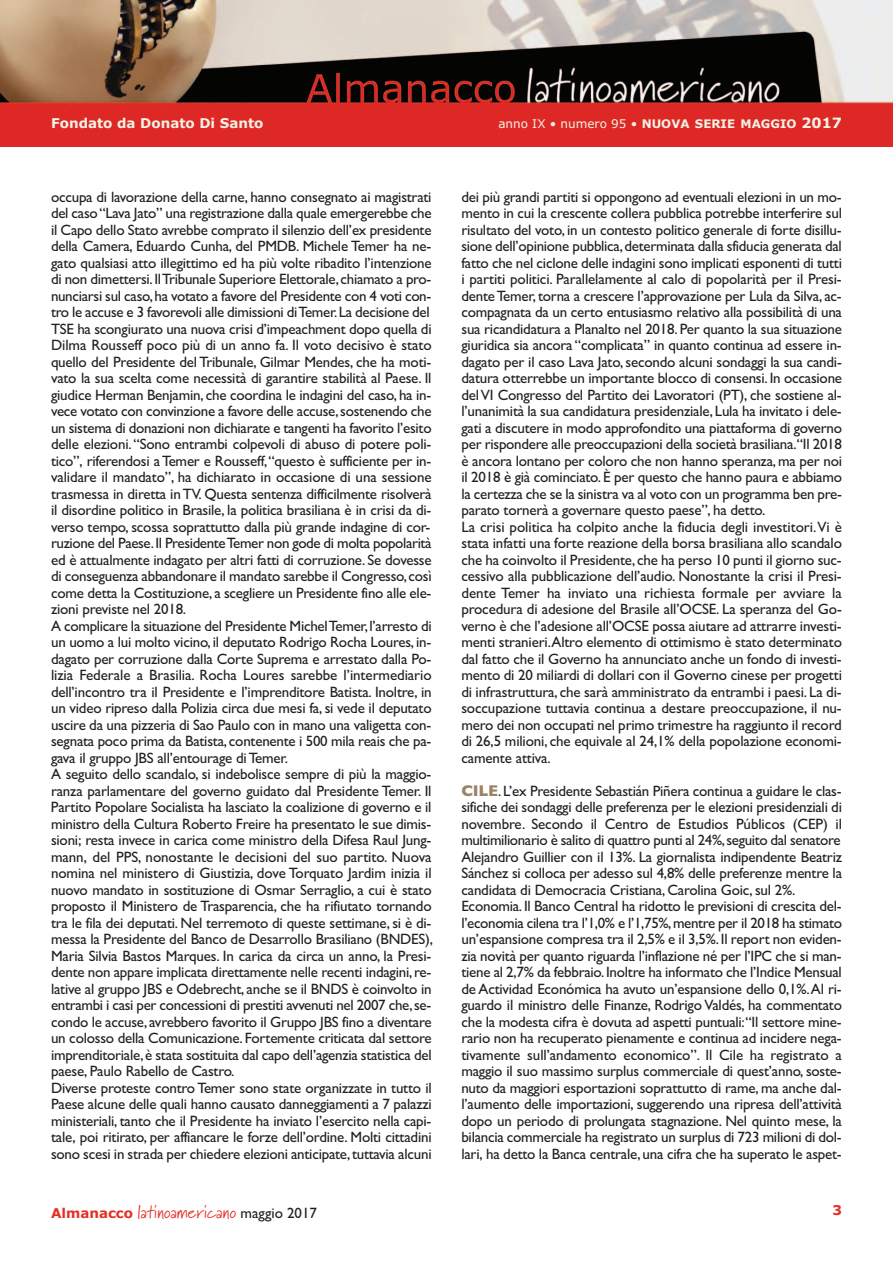
<style>
.page{position:relative;width:893px;height:1263px;background:#fff}
.page>*{position:absolute;margin:0;border:0;box-sizing:border-box;transform-origin:0 0}
.t1{font:18px "Marydale";letter-spacing:.01em;color:#e42f25}
.t2{font:15px/16.5px "Gill Sans";letter-spacing:-.015em;color:#231f20}
.t3{font:700 13.5px "Verdana";color:#f4f2e4}
.t4{font:700 13.5px "Verdana";color:#e42f25}
.t5{font:12px "Verdana";color:#f4f2e4}
.s1{font-weight:700;font-size:11.85px}
.s2{font-weight:700;font-size:14.25px}
.s3{font-weight:700;font-size:15.75px;color:#9c8366}
.s4{font-family:"Verdana";font-weight:700;font-size:13.5px}
.s5{font-family:"Gill Sans";font-size:15px;color:#231f20}
</style>
<div class="page">
<img style="left:0;top:0;width:893px;height:105px">
<div style="left:0;top:105px;width:893px;height:42px;background:#de2826"></div>
<p class="t3" style="left:51px;top:115px;width:214px">Fondato da Donato Di Santo</p>
<p class="t5" style="left:498px;top:117px;width:345px">anno IX • numero 95 • <span class="s1">NUOVA SERIE MAGGIO</span> <span class="s2">2017</span></p>
<p class="t2" style="left:51px;top:188px;width:384px">occupa di lavorazione della carne, hanno consegnato ai magistrati del caso“Lava Jato” una registrazione dalla quale emergerebbe che il Capo dello Stato avrebbe comprato il silenzio dell’ex presidente della Camera, Eduardo Cunha, del PMDB. Michele Temer ha ne&shy;gato qualsiasi atto illegittimo ed ha più volte ribadito l’intenzione di non dimettersi.IlTribunale Superiore Elettorale,chiamato a pro&shy;nunciarsi sul caso,ha votato a favore del Presidente con 4 voti con&shy;tro le accuse e 3 favorevoli alle dimissioni diTemer.La decisione del TSE ha scongiurato una nuova crisi d’impeachment dopo quella di Dilma Rousseff poco più di un anno fa. Il voto decisivo è stato quello del Presidente del Tribunale, Gilmar Mendes, che ha moti&shy;vato la sua scelta come necessità di garantire stabilità al Paese. Il giudice Herman Benjamin,che coordina le indagini del caso,ha in&shy;vece votato con convinzione a favore delle accuse,sostenendo che un sistema di donazioni non dichiarate e tangenti ha favorito l’esito delle elezioni.“Sono entrambi colpevoli di abuso di potere poli&shy;tico”, riferendosi aTemer e Rousseff,“questo è sufficiente per in&shy;validare il mandato”, ha dichiarato in occasione di una sessione trasmessa in diretta inTV. Questa sentenza difficilmente risolverà il disordine politico in Brasile, la politica brasiliana è in crisi da di&shy;verso tempo, scossa soprattutto dalla più grande indagine di cor&shy;ruzione del Paese.Il PresidenteTemer non gode di molta popolarità ed è attualmente indagato per altri fatti di corruzione. Se dovesse di conseguenza abbandonare il mandato sarebbe il Congresso,così come detta la Costituzione,a scegliere un Presidente fino alle ele&shy;zioni previste nel 2018.<br>A complicare la situazione del Presidente MichelTemer,l’arresto di un uomo a lui molto vicino,il deputato Rodrigo Rocha Loures,in&shy;dagato per corruzione dalla Corte Suprema e arrestato dalla Po&shy;lizia Federale a Brasilia. Rocha Loures sarebbe l’intermediario dell’incontro tra il Presidente e l’imprenditore Batista. Inoltre, in un video ripreso dalla Polizia circa due mesi fa, si vede il deputato uscire da una pizzeria di Sao Paulo con in mano una valigetta con&shy;segnata poco prima da Batista,contenente i 500 mila reais che pa&shy;gava il gruppo JBS all’entourage diTemer.<br>A seguito dello scandalo, si indebolisce sempre di più la maggio&shy;ranza parlamentare del governo guidato dal Presidente Temer. Il Partito Popolare Socialista ha lasciato la coalizione di governo e il ministro della Cultura Roberto Freire ha presentato le sue dimis&shy;sioni; resta invece in carica come ministro della Difesa Raul Jung&shy;mann, del PPS, nonostante le decisioni del suo partito. Nuova nomina nel ministero di Giustizia, dove Torquato Jardim inizia il nuovo mandato in sostituzione di Osmar Serraglio, a cui è stato proposto il Ministero de Trasparencia, che ha rifiutato tornando tra le fila dei deputati. Nel terremoto di queste settimane, si è di&shy;messa la Presidente del Banco de Desarrollo Brasiliano (BNDES), Maria Silvia Bastos Marques. In carica da circa un anno, la Presi&shy;dente non appare implicata direttamente nelle recenti indagini,re&shy;lative al gruppo JBS e Odebrecht, anche se il BNDS è coinvolto in entrambi i casi per concessioni di prestiti avvenuti nel 2007 che,se&shy;condo le accuse,avrebbero favorito il Gruppo JBS fino a diventare un colosso della Comunicazione.Fortemente criticata dal settore imprenditoriale,è stata sostituita dal capo dell’agenzia statistica del paese, Paulo Rabello de Castro.<br>Diverse proteste contro Temer sono state organizzate in tutto il Paese alcune delle quali hanno causato danneggiamenti a 7 palazzi ministeriali, tanto che il Presidente ha inviato l’esercito nella capi&shy;tale, poi ritirato, per affiancare le forze dell’ordine. Molti cittadini sono scesi in strada per chiedere elezioni anticipate,tuttavia alcuni</p>
<p class="t2" style="left:461px;top:188px;width:382px">dei più grandi partiti si oppongono ad eventuali elezioni in un mo&shy;mento in cui la crescente collera pubblica potrebbe interferire sul risultato del voto, in un contesto politico generale di forte disillu&shy;sione dell’opinione pubblica,determinata dalla sfiducia generata dal fatto che nel ciclone delle indagini sono implicati esponenti di tutti i partiti politici. Parallelamente al calo di popolarità per il Presi&shy;denteTemer,torna a crescere l’approvazione per Lula da Silva,ac&shy;compagnata da un certo entusiasmo relativo alla possibilità di una sua ricandidatura a Planalto nel 2018.Per quanto la sua situazione giuridica sia ancora “complicata” in quanto continua ad essere in&shy;dagato per il caso Lava Jato, secondo alcuni sondaggi la sua candi&shy;datura otterrebbe un importante blocco di consensi.In occasione delVI Congresso del Partito dei Lavoratori (PT), che sostiene al&shy;l’unanimità la sua candidatura presidenziale,Lula ha invitato i dele&shy;gati a discutere in modo approfondito una piattaforma di governo per rispondere alle preoccupazioni della società brasiliana.“Il 2018 è ancora lontano per coloro che non hanno speranza, ma per noi il 2018 è già cominciato.È per questo che hanno paura e abbiamo la certezza che se la sinistra va al voto con un programma ben pre&shy;parato tornerà a governare questo paese”, ha detto.<br>La crisi politica ha colpito anche la fiducia degli investitori.Vi è stata infatti una forte reazione della borsa brasiliana allo scandalo che ha coinvolto il Presidente,che ha perso 10 punti il giorno suc&shy;cessivo alla pubblicazione dell’audio. Nonostante la crisi il Presi&shy;dente Temer ha inviato una richiesta formale per avviare la procedura di adesione del Brasile all’OCSE. La speranza del Go&shy;verno è che l’adesione all’OCSE possa aiutare ad attrarre investi&shy;menti stranieri.Altro elemento di ottimismo è stato determinato dal fatto che il Governo ha annunciato anche un fondo di investi&shy;mento di 20 miliardi di dollari con il Governo cinese per progetti di infrastruttura,che sarà amministrato da entrambi i paesi.La di&shy;soccupazione tuttavia continua a destare preoccupazione, il nu&shy;mero dei non occupati nel primo trimestre ha raggiunto il record di 26,5 milioni, che equivale al 24,1% della popolazione economi&shy;camente attiva.</p>
<p class="t2" style="left:461px;top:782px;width:382px"><span class="s3">CILE</span>.L’ex Presidente Sebastián Piñera continua a guidare le clas&shy;sifiche dei sondaggi delle preferenza per le elezioni presidenziali di novembre. Secondo il Centro de Estudios Públicos (CEP) il multimilionario è salito di quattro punti al 24%,seguito dal senatore Alejandro Guillier con il 13%. La giornalista indipendente Beatriz Sánchez si colloca per adesso sul 4,8% delle preferenze mentre la candidata di Democracia Cristiana, Carolina Goic, sul 2%.<br>Economia.Il Banco Central ha ridotto le previsioni di crescita del&shy;l’economia cilena tra l’1,0% e l’1,75%,mentre per il 2018 ha stimato un’espansione compresa tra il 2,5% e il 3,5%.Il report non eviden&shy;zia novità per quanto riguarda l’inflazione né per l’IPC che si man&shy;tiene al 2,7% da febbraio.Inoltre ha informato che l’Indice Mensual de Actividad Económica ha avuto un’espansione dello 0,1%.Al ri&shy;guardo il ministro delle Finanze, Rodrigo Valdés, ha commentato che la modesta cifra è dovuta ad aspetti puntuali:“Il settore mine&shy;rario non ha recuperato pienamente e continua ad incidere nega&shy;tivamente sull’andamento economico”. Il Cile ha registrato a maggio il suo massimo surplus commerciale di quest’anno, soste&shy;nuto da maggiori esportazioni soprattutto di rame, ma anche dal&shy;l’aumento delle importazioni, suggerendo una ripresa dell’attività dopo un periodo di prolungata stagnazione. Nel quinto mese, la bilancia commerciale ha registrato un surplus di 723 milioni di dol&shy;lari, ha detto la Banca centrale,una cifra che ha superato le aspet-</p>
<p class="t1" style="left:51px;top:1201px;width:268px"><span class="s4">Almanacco</span> latinoamericano <span class="s5">maggio 2017</span></p>
<p class="t4" style="left:832px;top:1202px;width:11px">3</p>
</div>
